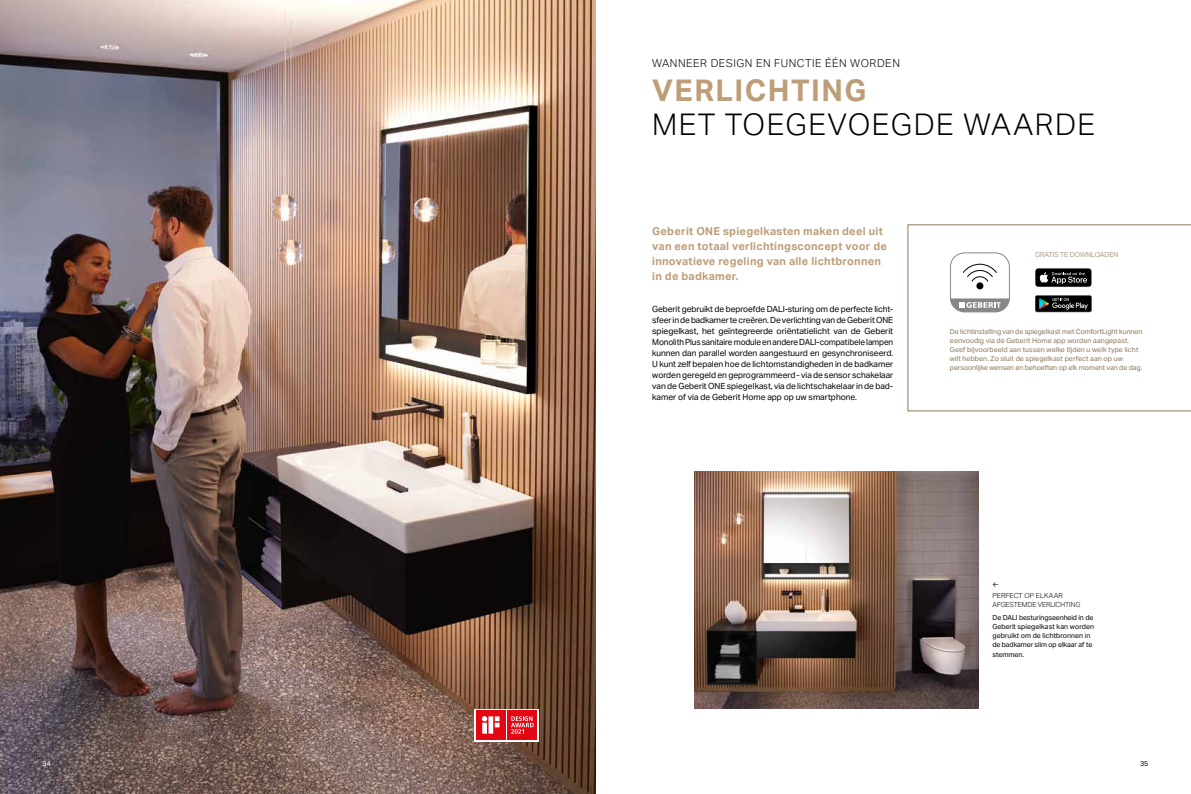
<style>
.page{position:relative;width:1191px;height:794px;background:#fff}
.page>*{position:absolute;margin:0;border:0;box-sizing:border-box;transform-origin:0 0}
.t1{font:300 30px "Aktiv Grotesk Geberit";letter-spacing:.05em;color:#000}
.t2{font:700 30px "Aktiv Grotesk Geberit";letter-spacing:.05em;color:#bd9e78}
.t3{font:700 11px/15px "Aktiv Grotesk Geberit";letter-spacing:.025em;color:#bd9e78}
.t4{font:300 11px "Aktiv Grotesk Geberit";letter-spacing:.05em;color:#000}
.t5{font:8.5px/11px "Aktiv Grotesk Geberit";color:#000;text-align:justify}
.t6{font:7px/9px "Aktiv Grotesk Geberit";letter-spacing:.01em;color:#8c775a}
.t7{font:7px/9px "Aktiv Grotesk Geberit";color:#000}
.t8{font:300 7px/9px "Aktiv Grotesk Geberit";letter-spacing:-.01em;color:#000}
.t9{font:300 7px "Aktiv Grotesk Geberit";color:#8c775a}
.t10{font:7px "Aktiv Grotesk Geberit";color:#fff}
</style>
<div class="page">
<img style="left:0;top:0;width:595px;height:794px">
<div style="left:474px;top:708px;width:65px;height:33px;background:#fff"></div>
<div style="left:476px;top:710px;width:30px;height:30px;background:#e30613"></div>
<svg style="left:482px;top:716px;width:17px;height:17px"></svg>
<div style="left:507px;top:710px;width:30px;height:30px;background:#e30613"></div>
<svg style="left:511px;top:716px;width:22px;height:17px"></svg>
<svg style="left:907px;top:224px;width:284px;height:187px"></svg>
<img style="left:694px;top:471px;width:284px;height:237px">
<p class="t4" style="left:652px;top:57px;width:249px">WANNEER DESIGN EN FUNCTIE ÉÉN WORDEN</p>
<h1 class="t2" style="left:652px;top:72px;width:216px">VERLICHTING</h1>
<h1 class="t1" style="left:652px;top:107px;width:444px">MET TOEGEVOEGDE WAARDE</h1>
<p class="t3" style="left:652px;top:224px;width:236px">Geberit ONE spiegelkasten maken deel uit van een totaal verlichtingsconcept voor de innovatieve regeling van alle lichtbronnen in de badkamer.</p>
<p class="t5" style="left:652px;top:304px;width:243px">Geberit gebruikt de beproefde DALI-sturing om de perfecte licht&shy;sfeer in de badkamer te creëren. De verlichting van de Geberit ONE spiegelkast, het geïntegreerde oriëntatielicht van de Geberit Monolith Plus sanitaire module en andere DALI-compatibele lampen kunnen dan parallel worden aangestuurd en gesynchroniseerd.<br>U kunt zelf bepalen hoe de lichtomstandigheden in de badkamer worden geregeld en geprogrammeerd - via de sensor schakelaar van de Geberit ONE spiegelkast, via de lichtschakelaar in de bad&shy;kamer of via de Geberit Home app op uw smartphone.</p>
<p class="t9" style="left:1035px;top:251px;width:85px">GRATIS TE DOWNLOADEN</p>
<p class="t6" style="left:950px;top:327px;width:194px">De lichtinstelling van de spiegelkast met ComfortLight kunnen eenvoudig via de Geberit Home app worden aangepast.<br>Geef bijvoorbeeld aan tussen welke tijden u welk type licht wilt hebben. Zo sluit de spiegelkast perfect aan op uw persoonlijke wensen en behoeften op elk moment van de dag.</p>
<p class="t7" style="left:992px;top:580px;width:7px">←</p>
<p class="t8" style="left:992px;top:591px;width:89px">PERFECT OP ELKAAR<br>AFGESTEMDE VERLICHTING</p>
<p class="t7" style="left:992px;top:613px;width:103px">De DALI besturingseenheid in de<br>Geberit spiegelkast kan worden gebruikt om de lichtbronnen in de badkamer slim op elkaar af te stemmen.</p>
<p class="t10" style="left:43px;top:759px;width:10px">34</p>
<p class="t7" style="left:1140px;top:758px;width:10px">35</p>
</div>
